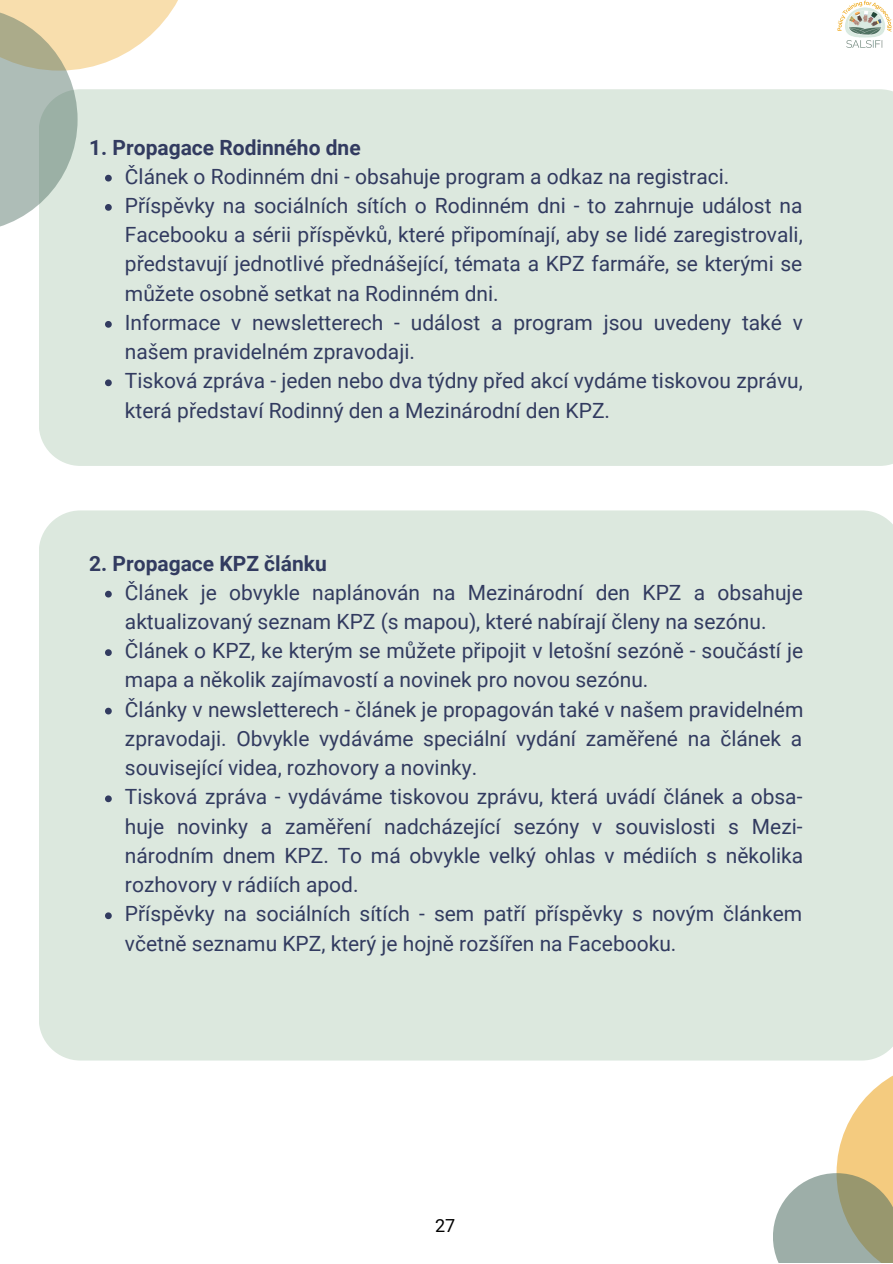
<style>
.page{position:relative;width:893px;height:1264px;background:#fff}
.page>*{position:absolute;margin:0;border:0;box-sizing:border-box;transform-origin:0 0}
.t1{font:21px/29.2px "Roboto";color:#323b60}
.t2{font:700 21px "Roboto";color:#323b60}
.t3{font:18px "Roboto";color:#000}
</style>
<div class="page">
<img style="left:837px;top:0;width:55px;height:48px">
<svg style="left:836px;top:1060px;width:56px;height:113px;fill:#f4cb7f"></svg>
<svg style="left:773px;top:1173px;width:119px;height:89px;background:#a8af9b"></svg>
<div style="left:39px;top:89px;width:853px;height:377px;background:#dce8de"></div>
<svg style="left:105px;top:175px;width:7px;height:6px"></svg>
<svg style="left:105px;top:204px;width:7px;height:7px"></svg>
<svg style="left:105px;top:321px;width:7px;height:7px"></svg>
<svg style="left:105px;top:379px;width:7px;height:7px"></svg>
<div style="left:39px;top:510px;width:853px;height:550px;background:#dce8de"></div>
<svg style="left:105px;top:590px;width:7px;height:7px"></svg>
<svg style="left:105px;top:649px;width:7px;height:7px"></svg>
<svg style="left:105px;top:707px;width:7px;height:7px"></svg>
<svg style="left:105px;top:795px;width:7px;height:7px"></svg>
<svg style="left:105px;top:912px;width:7px;height:7px"></svg>
<svg style="left:0;top:0;width:178px;height:70px;fill:#f8dead"></svg>
<svg style="left:0;top:7px;width:78px;height:225px;background:#bdc5b4"></svg>
<p class="t2" style="left:89px;top:135px;width:273px">1. Propagace Rodinného dne</p>
<p class="t1" style="left:125px;top:162px;width:606px">Článek o Rodinném dni - obsahuje program a odkaz na registraci.</p>
<p class="t1" style="left:125px;top:191px;width:679px;text-align:justify">Příspěvky na sociálních sítích o Rodinném dni - to zahrnuje událost na Facebooku a sérii příspěvků, které připomínají, aby se lidé zaregistrovali, představují jednotlivé přednášející, témata a KPZ farmáře, se kterými se můžete osobně setkat na Rodinném dni.</p>
<p class="t1" style="left:125px;top:308px;width:679px">Informace v newsletterech - událost a program jsou uvedeny také v našem pravidelném zpravodaji.</p>
<p class="t1" style="left:125px;top:366px;width:679px">Tisková zpráva - jeden nebo dva týdny před akcí vydáme tiskovou zprávu, která představí Rodinný den a Mezinárodní den KPZ.</p>
<p class="t2" style="left:89px;top:551px;width:239px">2. Propagace KPZ článku</p>
<p class="t1" style="left:125px;top:578px;width:679px">Článek je obvykle naplánován na Mezinárodní den KPZ a obsahuje aktualizovaný seznam KPZ (s mapou), které nabírají členy na sezónu.</p>
<p class="t1" style="left:125px;top:636px;width:679px">Článek o KPZ, ke kterým se můžete připojit v letošní sezóně - součástí je mapa a několik zajímavostí a novinek pro novou sezónu.</p>
<p class="t1" style="left:125px;top:695px;width:680px;text-align:justify">Články v newsletterech - článek je propagován také v našem pravidelném zpravodaji. Obvykle vydáváme speciální vydání zaměřené na článek a související videa, rozhovory a novinky.</p>
<p class="t1" style="left:125px;top:782px;width:679px;text-align:justify">Tisková zpráva - vydáváme tiskovou zprávu, která uvádí článek a obsa&shy;huje novinky a zaměření nadcházející sezóny v souvislosti s Mezi&shy;národním dnem KPZ. To má obvykle velký ohlas v médiích s několika rozhovory v rádiích apod.</p>
<p class="t1" style="left:125px;top:899px;width:678px">Příspěvky na sociálních sítích - sem patří příspěvky s novým článkem včetně seznamu KPZ, který je hojně rozšířen na Facebooku.</p>
<p class="t3" style="left:435px;top:1215px;width:22px">27</p>
</div>
